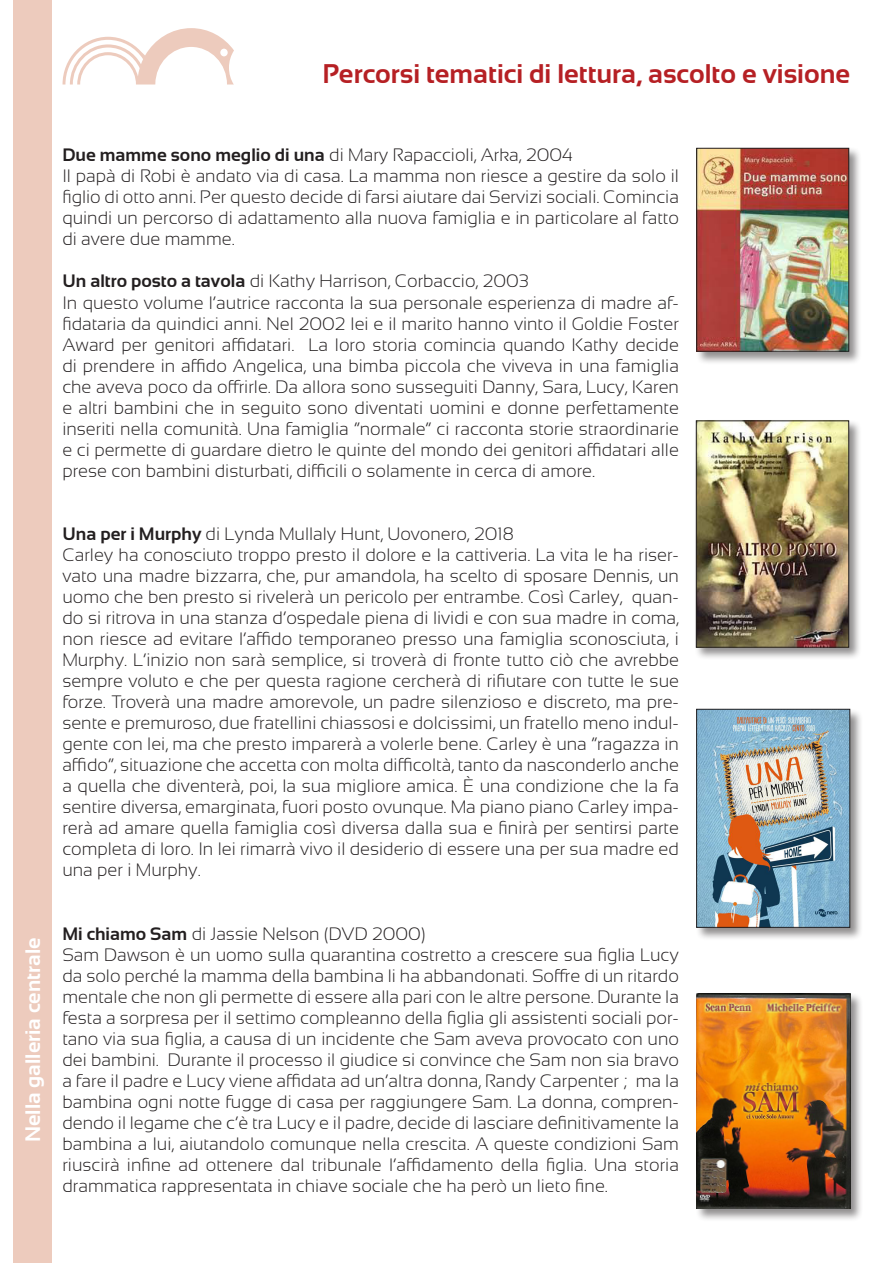
<style>
.page{position:relative;width:893px;height:1263px;background:#fff}
.page>*{position:absolute;margin:0;border:0;box-sizing:border-box;transform-origin:0 0}
.t1{font:700 27px "Sansation";color:#b62024}
.t2{font:700 21px "Sansation";color:#fff}
.Predefinito{font:300 18px/21px "Sansation";color:#231f20;text-align:justify}
.s1{font-weight:700}
</style>
<div class="page">
<div style="left:695px;top:419px;width:167px;height:241px;background:#231f20;opacity:.5"></div>
<img style="left:698px;top:422px;width:149px;height:223px">
<div style="left:696px;top:420px;width:153px;height:227px;border:1px solid #231f20"></div>
<div style="left:696px;top:147px;width:166px;height:218px;background:#231f20;opacity:.5"></div>
<img style="left:698px;top:150px;width:149px;height:200px">
<div style="left:696px;top:148px;width:153px;height:204px;border:1px solid #231f20"></div>
<div style="left:696px;top:708px;width:167px;height:232px;background:#231f20;opacity:.5"></div>
<img style="left:698px;top:711px;width:150px;height:214px">
<div style="left:696px;top:709px;width:154px;height:218px;border:1px solid #231f20"></div>
<svg style="left:63px;top:28px;width:171px;height:57px"></svg>
<div style="left:13px;top:0;width:39px;height:1263px;background:#edcbbd"></div>
<div style="left:695px;top:992px;width:168px;height:229px;background:#231f20;opacity:.5"></div>
<img style="left:696px;top:993px;width:154px;height:215px">
<p class="t1" style="left:322px;top:59px;width:529px">Percorsi tematici di lettura, ascolto e visione</p>
<p class="Predefinito" style="left:62px;top:144px;width:512px"><span class="s1">Due mamme sono meglio di una</span> di Mary Rapaccioli, Arka, 2004</p>
<p class="Predefinito" style="left:62px;top:165px;width:618px">Il papà di Robi è andato via di casa. La mamma non riesce a gestire da solo il figlio di otto anni. Per questo decide di farsi aiutare dai Servizi sociali. Comincia quindi un percorso di adattamento alla nuova famiglia e in particolare al fatto di avere due mamme.</p>
<p class="Predefinito" style="left:62px;top:271px;width:468px"><span class="s1">Un altro posto a tavola</span> di Kathy Harrison, Corbaccio, 2003</p>
<p class="Predefinito" style="left:62px;top:292px;width:618px">In questo volume l’autrice racconta la sua personale esperienza di madre af&shy;fidataria da quindici anni. Nel 2002 lei e il marito hanno vinto il Goldie Foster Award per genitori affidatari. La loro storia comincia quando Kathy decide di prendere in affido Angelica, una bimba piccola che viveva in una famiglia che aveva poco da offrirle. Da allora sono susseguiti Danny, Sara, Lucy, Karen e altri bambini che in seguito sono diventati uomini e donne perfettamente inseriti nella comunità. Una famiglia “normale” ci racconta storie straordinarie e ci permette di guardare dietro le quinte del mondo dei genitori affidatari alle prese con bambini disturbati, difficili o solamente in cerca di amore.</p>
<p class="Predefinito" style="left:62px;top:523px;width:453px"><span class="s1">Una per i Murphy</span> di Lynda Mullaly Hunt, Uovonero, 2018</p>
<p class="Predefinito" style="left:62px;top:544px;width:618px">Carley ha conosciuto troppo presto il dolore e la cattiveria. La vita le ha riser&shy;vato una madre bizzarra, che, pur amandola, ha scelto di sposare Dennis, un uomo che ben presto si rivelerà un pericolo per entrambe. Così Carley, quan&shy;do si ritrova in una stanza d’ospedale piena di lividi e con sua madre in coma, non riesce ad evitare l’affido temporaneo presso una famiglia sconosciuta, i Murphy. L’inizio non sarà semplice, si troverà di fronte tutto ciò che avrebbe sempre voluto e che per questa ragione cercherà di rifiutare con tutte le sue forze. Troverà una madre amorevole, un padre silenzioso e discreto, ma pre&shy;sente e premuroso, due fratellini chiassosi e dolcissimi, un fratello meno indul&shy;gente con lei, ma che presto imparerà a volerle bene. Carley è una “ragazza in affido”, situazione che accetta con molta difficoltà, tanto da nasconderlo anche a quella che diventerà, poi, la sua migliore amica. È una condizione che la fa sentire diversa, emarginata, fuori posto ovunque. Ma piano piano Carley impa&shy;rerà ad amare quella famiglia così diversa dalla sua e finirà per sentirsi parte completa di loro. In lei rimarrà vivo il desiderio di essere una per sua madre ed una per i Murphy.</p>
<p class="t2" style="left:21px;top:1142px;width:206px;rotate:-90deg">Nella galleria centrale</p>
<p class="Predefinito" style="left:62px;top:923px;width:365px"><span class="s1">Mi chiamo Sam</span> di Jassie Nelson (DVD 2000)</p>
<p class="Predefinito" style="left:62px;top:944px;width:618px">Sam Dawson è un uomo sulla quarantina costretto a crescere sua figlia Lucy da solo perché la mamma della bambina li ha abbandonati. Soffre di un ritardo mentale che non gli permette di essere alla pari con le altre persone. Durante la festa a sorpresa per il settimo compleanno della figlia gli assistenti sociali por&shy;tano via sua figlia, a causa di un incidente che Sam aveva provocato con uno dei bambini. Durante il processo il giudice si convince che Sam non sia bravo a fare il padre e Lucy viene affidata ad un’altra donna, Randy Carpenter ; ma la bambina ogni notte fugge di casa per raggiungere Sam. La donna, compren&shy;dendo il legame che c’è tra Lucy e il padre, decide di lasciare definitivamente la bambina a lui, aiutandolo comunque nella crescita. A queste condizioni Sam riuscirà infine ad ottenere dal tribunale l’affidamento della figlia. Una storia drammatica rappresentata in chiave sociale che ha però un lieto fine.</p>
</div>
